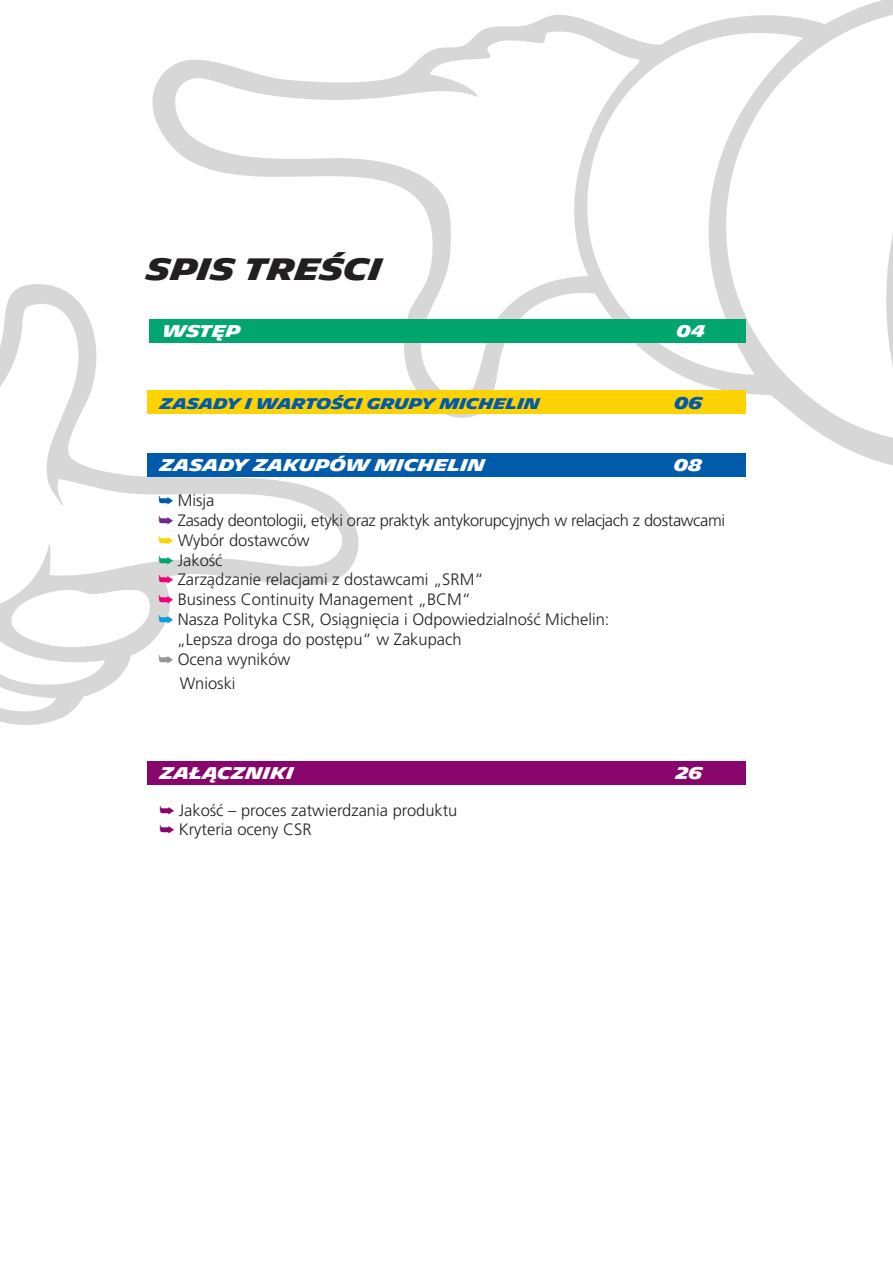
<style>
.page{position:relative;width:893px;height:1263px;background:#fff}
.page>*{position:absolute;margin:0;border:0;box-sizing:border-box;transform-origin:0 0}
.t1{font:700 30px "Michelin";color:#231f20}
.t2{font:300 16.5px/19.8px "Frutiger CE";color:#231f20}
.t3{font:300 16.5px "Frutiger CE";letter-spacing:-.025em;color:#231f20}
.t4{font:700 16.5px "Michelin";color:#fff}
.t5{font:700 16.5px "Michelin";color:#015aaa}
.t6{font:700 15px "Michelin";color:#015aaa}
.s1{color:#015aaa}
.s2{color:#6e2b91}
.s3{color:#fed304}
.s4{color:#00a66e}
.s5{color:#ed0277}
.s6{color:#069bda}
.s7{color:#939598}
.s8{color:#88056b}
</style>
<div class="page">
<svg style="left:0;top:284px;width:139px;height:441px"></svg>
<svg style="left:139px;top:0;width:754px;height:652px"></svg>
<div style="left:147px;top:390px;width:599px;height:24px;background:#fed304"></div>
<div style="left:147px;top:453px;width:599px;height:24px;background:#015aaa"></div>
<div style="left:147px;top:761px;width:599px;height:24px;background:#88056b"></div>
<div style="left:149px;top:319px;width:597px;height:24px;background:#00a66e"></div>
<h1 class="t1" style="left:147px;top:258px;width:237px">SPIS TREŚCI</h1>
<p class="t4" style="left:163px;top:325px;width:79px">WSTĘP</p>
<p class="t4" style="left:677px;top:325px;width:30px">04</p>
<p class="t6" style="left:160px;top:398px;width:382px">ZASADY I WARTOŚCI GRUPY MICHELIN</p>
<p class="t5" style="left:674px;top:397px;width:29px">06</p>
<p class="t4" style="left:160px;top:459px;width:327px">ZASADY ZAKUPÓW MICHELIN</p>
<p class="t4" style="left:674px;top:459px;width:30px">08</p>
<p class="t2" style="left:158px;top:492px;width:57px"><span class="s1">➥</span> Misja</p>
<p class="t3" style="left:158px;top:514px;width:568px"><span class="s2">➥</span> Zasady deontologii, etyki oraz praktyk antykorupcyjnych w relacjach z dostawcami</p>
<p class="t2" style="left:158px;top:531px;width:153px"><span class="s3">➥</span> Wybór dostawców</p>
<p class="t2" style="left:158px;top:551px;width:66px"><span class="s4">➥</span> Jakość</p>
<p class="t2" style="left:158px;top:571px;width:327px"><span class="s5">➥</span> Zarządzanie relacjami z dostawcami „SRM“</p>
<p class="t2" style="left:158px;top:591px;width:314px"><span class="s5">➥</span> Business Continuity Management „BCM“</p>
<p class="t2" style="left:158px;top:611px;width:453px"><span class="s6">➥</span> Nasza Polityka CSR, Osiągnięcia i Odpowiedzialność Michelin:</p>
<p class="t2" style="left:177px;top:630px;width:286px">„Lepsza droga do postępu“ w Zakupach</p>
<p class="t2" style="left:158px;top:650px;width:134px"><span class="s7">➥</span> Ocena wyników</p>
<p class="t2" style="left:180px;top:674px;width:57px">Wnioski</p>
<p class="t4" style="left:160px;top:767px;width:136px">ZAŁĄCZNIKI</p>
<p class="t4" style="left:676px;top:767px;width:28px">26</p>
<p class="t2" style="left:159px;top:801px;width:299px"><span class="s8">➥</span> Jakość – proces zatwierdzania produktu <span class="s8">➥</span> Kryteria oceny CSR</p>
</div>
